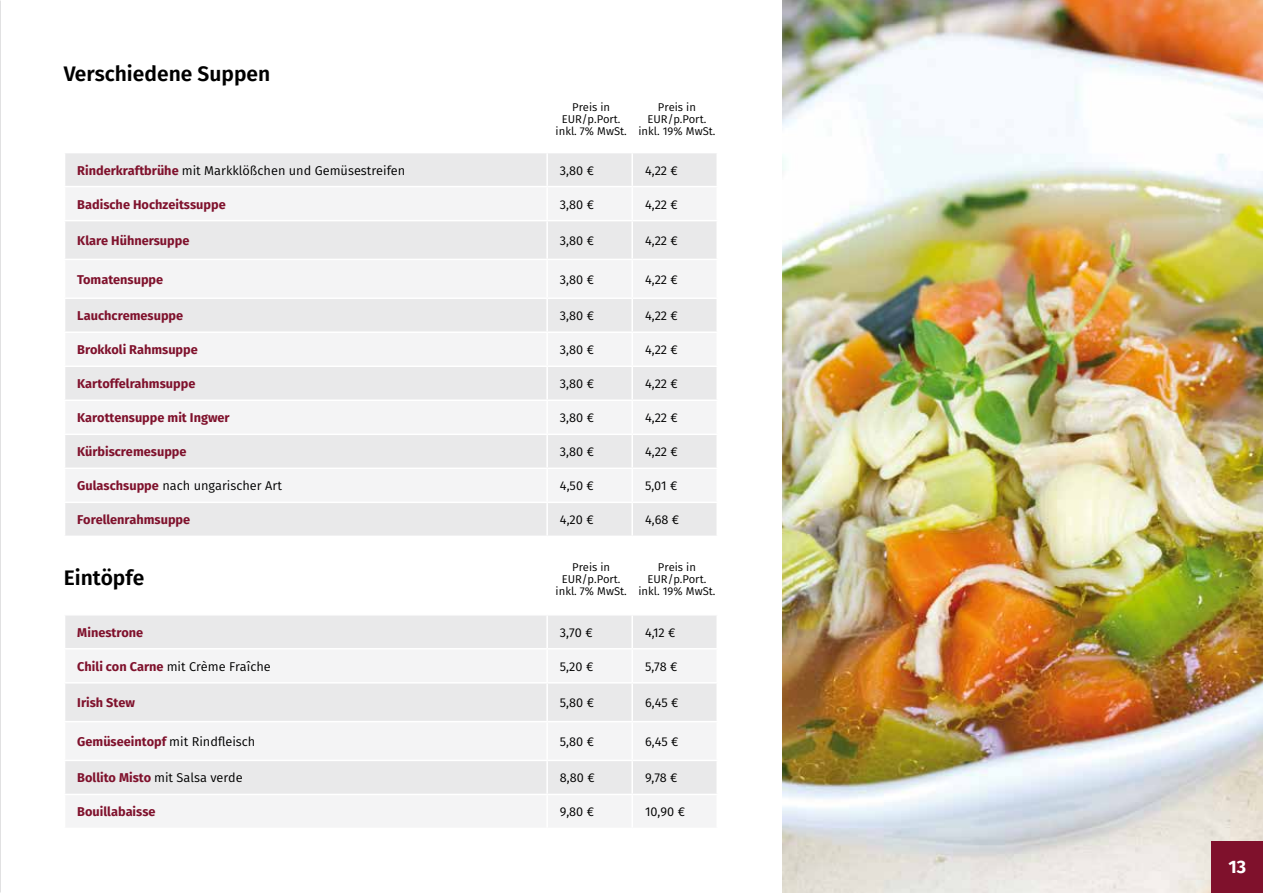
<style>
.page{position:relative;width:1263px;height:893px;background:#fff}
.page>*{position:absolute;margin:0;border:0;box-sizing:border-box;transform-origin:0 0}
.t1{font:600 21px "Fira Sans";color:#000}
.t2{font:700 18px "Fira Sans";color:#fff}
.t3{font:12.75px "Fira Sans";color:#000}
.t4{font:700 12.75px "Fira Sans";color:#7f112c}
.t5{font:11.25px/12px "Fira Sans";color:#000;text-align:center}
.s1{font-weight:700;color:#7f112c}
</style>
<div class="page">
<img style="left:0;top:0;width:1px;height:893px">
<img style="left:782px;top:0;width:481px;height:893px">
<div style="left:1212px;top:842px;width:51px;height:51px;background:#7f112c"></div>
<div style="left:65px;top:153px;width:651px;height:383px;background:#e9e9ea"></div>
<svg style="left:65px;top:187px;width:651px;height:315px;fill:#f4f4f5"></svg>
<hr style="left:631px;top:153px;width:2px;height:33px;background:#fff">
<hr style="left:631px;top:187px;width:2px;height:33px;background:#fff">
<hr style="left:631px;top:221px;width:2px;height:38px;background:#fff">
<hr style="left:631px;top:260px;width:2px;height:37px;background:#fff">
<hr style="left:631px;top:299px;width:2px;height:32px;background:#fff">
<hr style="left:631px;top:333px;width:2px;height:32px;background:#fff">
<hr style="left:631px;top:367px;width:2px;height:32px;background:#fff">
<hr style="left:631px;top:401px;width:2px;height:33px;background:#fff">
<hr style="left:631px;top:435px;width:2px;height:33px;background:#fff">
<hr style="left:631px;top:469px;width:2px;height:33px;background:#fff">
<hr style="left:631px;top:503px;width:2px;height:33px;background:#fff">
<hr style="left:546px;top:153px;width:2px;height:33px;background:#fff">
<hr style="left:546px;top:187px;width:2px;height:33px;background:#fff">
<hr style="left:546px;top:221px;width:2px;height:38px;background:#fff">
<hr style="left:546px;top:260px;width:2px;height:37px;background:#fff">
<hr style="left:546px;top:299px;width:2px;height:32px;background:#fff">
<hr style="left:546px;top:333px;width:2px;height:32px;background:#fff">
<hr style="left:546px;top:367px;width:2px;height:32px;background:#fff">
<hr style="left:546px;top:401px;width:2px;height:33px;background:#fff">
<hr style="left:546px;top:435px;width:2px;height:33px;background:#fff">
<hr style="left:546px;top:469px;width:2px;height:33px;background:#fff">
<hr style="left:546px;top:503px;width:2px;height:33px;background:#fff">
<hr style="left:64px;top:186px;width:483px;height:1px;background:#fff">
<hr style="left:547px;top:468px;width:85px;height:1px;background:#fff">
<hr style="left:632px;top:468px;width:86px;height:1px;background:#fff">
<hr style="left:64px;top:220px;width:483px;height:1px;background:#fff">
<hr style="left:64px;top:259px;width:483px;height:1px;background:#fff">
<hr style="left:64px;top:297px;width:483px;height:2px;background:#fff">
<hr style="left:64px;top:331px;width:483px;height:2px;background:#fff">
<hr style="left:64px;top:365px;width:483px;height:2px;background:#fff">
<hr style="left:64px;top:399px;width:483px;height:2px;background:#fff">
<hr style="left:64px;top:434px;width:483px;height:1px;background:#fff">
<hr style="left:64px;top:468px;width:483px;height:1px;background:#fff">
<hr style="left:64px;top:502px;width:483px;height:1px;background:#fff">
<hr style="left:547px;top:502px;width:85px;height:1px;background:#fff">
<hr style="left:632px;top:502px;width:86px;height:1px;background:#fff">
<hr style="left:547px;top:434px;width:85px;height:1px;background:#fff">
<hr style="left:632px;top:434px;width:86px;height:1px;background:#fff">
<hr style="left:547px;top:331px;width:85px;height:2px;background:#fff">
<hr style="left:632px;top:331px;width:86px;height:2px;background:#fff">
<hr style="left:547px;top:365px;width:85px;height:2px;background:#fff">
<hr style="left:632px;top:365px;width:86px;height:2px;background:#fff">
<hr style="left:547px;top:399px;width:85px;height:2px;background:#fff">
<hr style="left:632px;top:399px;width:86px;height:2px;background:#fff">
<hr style="left:547px;top:297px;width:85px;height:2px;background:#fff">
<hr style="left:632px;top:297px;width:86px;height:2px;background:#fff">
<hr style="left:547px;top:259px;width:85px;height:1px;background:#fff">
<hr style="left:632px;top:259px;width:86px;height:1px;background:#fff">
<hr style="left:547px;top:220px;width:85px;height:1px;background:#fff">
<hr style="left:632px;top:220px;width:86px;height:1px;background:#fff">
<hr style="left:547px;top:186px;width:85px;height:1px;background:#fff">
<hr style="left:632px;top:186px;width:86px;height:1px;background:#fff">
<div style="left:65px;top:615px;width:651px;height:33px;background:#e9e9ea"></div>
<svg style="left:65px;top:650px;width:651px;height:177px;fill:#f4f4f5"></svg>
<hr style="left:631px;top:615px;width:2px;height:33px;background:#fff">
<hr style="left:631px;top:649px;width:2px;height:33px;background:#fff">
<hr style="left:631px;top:684px;width:2px;height:37px;background:#fff">
<hr style="left:631px;top:722px;width:2px;height:38px;background:#fff">
<hr style="left:631px;top:761px;width:2px;height:33px;background:#fff">
<hr style="left:631px;top:795px;width:2px;height:33px;background:#fff">
<hr style="left:546px;top:615px;width:2px;height:33px;background:#fff">
<hr style="left:546px;top:649px;width:2px;height:33px;background:#fff">
<hr style="left:546px;top:684px;width:2px;height:37px;background:#fff">
<hr style="left:546px;top:722px;width:2px;height:38px;background:#fff">
<hr style="left:546px;top:761px;width:2px;height:33px;background:#fff">
<hr style="left:546px;top:795px;width:2px;height:33px;background:#fff">
<hr style="left:64px;top:682px;width:483px;height:2px;background:#fff">
<hr style="left:64px;top:721px;width:483px;height:1px;background:#fff">
<hr style="left:64px;top:760px;width:483px;height:1px;background:#fff">
<hr style="left:64px;top:794px;width:483px;height:1px;background:#fff">
<hr style="left:547px;top:682px;width:85px;height:2px;background:#fff">
<hr style="left:632px;top:682px;width:86px;height:2px;background:#fff">
<hr style="left:547px;top:721px;width:85px;height:1px;background:#fff">
<hr style="left:632px;top:721px;width:86px;height:1px;background:#fff">
<hr style="left:547px;top:760px;width:85px;height:1px;background:#fff">
<hr style="left:632px;top:760px;width:86px;height:1px;background:#fff">
<hr style="left:547px;top:794px;width:85px;height:1px;background:#fff">
<hr style="left:632px;top:794px;width:86px;height:1px;background:#fff">
<h1 class="t1" style="left:64px;top:56px;width:208px">Verschiedene Suppen</h1>
<p class="t5" style="left:556px;top:101px;width:73px">Preis in<br>EUR/p.Port. inkl. 7% MwSt.</p>
<p class="t5" style="left:638px;top:101px;width:78px">Preis in<br>EUR/p.Port. inkl. 19% MwSt.</p>
<p class="t3" style="left:77px;top:161px;width:329px"><span class="s1">Rinderkraftbrühe</span> mit Markklößchen und Gemüsestreifen</p>
<p class="t3" style="left:560px;top:161px;width:36px">3,80 €</p>
<p class="t3" style="left:645px;top:161px;width:34px">4,22 €</p>
<p class="t4" style="left:77px;top:193px;width:150px">Badische Hochzeitssuppe</p>
<p class="t3" style="left:560px;top:195px;width:36px">3,80 €</p>
<p class="t3" style="left:645px;top:195px;width:34px">4,22 €</p>
<p class="t4" style="left:77px;top:230px;width:114px">Klare Hühnersuppe</p>
<p class="t3" style="left:560px;top:231px;width:36px">3,80 €</p>
<p class="t3" style="left:645px;top:231px;width:34px">4,22 €</p>
<p class="t4" style="left:77px;top:269px;width:88px">Tomatensuppe</p>
<p class="t3" style="left:560px;top:270px;width:36px">3,80 €</p>
<p class="t3" style="left:645px;top:270px;width:34px">4,22 €</p>
<p class="t4" style="left:77px;top:305px;width:108px">Lauchcremesuppe</p>
<p class="t3" style="left:560px;top:306px;width:36px">3,80 €</p>
<p class="t3" style="left:645px;top:306px;width:34px">4,22 €</p>
<p class="t4" style="left:77px;top:339px;width:122px">Brokkoli Rahmsuppe</p>
<p class="t3" style="left:560px;top:340px;width:36px">3,80 €</p>
<p class="t3" style="left:645px;top:340px;width:34px">4,22 €</p>
<p class="t4" style="left:77px;top:373px;width:120px">Kartoffelrahmsuppe</p>
<p class="t3" style="left:560px;top:374px;width:36px">3,80 €</p>
<p class="t3" style="left:645px;top:374px;width:34px">4,22 €</p>
<p class="t4" style="left:77px;top:407px;width:154px">Karottensuppe mit Ingwer</p>
<p class="t3" style="left:560px;top:408px;width:36px">3,80 €</p>
<p class="t3" style="left:645px;top:408px;width:34px">4,22 €</p>
<p class="t4" style="left:77px;top:441px;width:111px">Kürbiscremesuppe</p>
<p class="t3" style="left:560px;top:442px;width:36px">3,80 €</p>
<p class="t3" style="left:645px;top:442px;width:34px">4,22 €</p>
<p class="t3" style="left:77px;top:476px;width:206px"><span class="s1">Gulaschsuppe</span> nach ungarischer Art</p>
<p class="t3" style="left:560px;top:476px;width:35px">4,50 €</p>
<p class="t3" style="left:645px;top:476px;width:34px">5,01 €</p>
<p class="t4" style="left:77px;top:509px;width:115px">Forellenrahmsuppe</p>
<p class="t3" style="left:560px;top:510px;width:35px">4,20 €</p>
<p class="t3" style="left:645px;top:510px;width:36px">4,68 €</p>
<p class="t5" style="left:556px;top:561px;width:73px">Preis in<br>EUR/p.Port. inkl. 7% MwSt.</p>
<p class="t5" style="left:638px;top:561px;width:78px">Preis in<br>EUR/p.Port. inkl. 19% MwSt.</p>
<h1 class="t1" style="left:64px;top:560px;width:82px">Eintöpfe</h1>
<p class="t4" style="left:77px;top:622px;width:68px">Minestrone</p>
<p class="t3" style="left:560px;top:623px;width:34px">3,70 €</p>
<p class="t3" style="left:645px;top:623px;width:32px">4,12 €</p>
<p class="t3" style="left:77px;top:657px;width:195px"><span class="s1">Chili con Carne</span> mit Crème Fraîche</p>
<p class="t3" style="left:560px;top:657px;width:35px">5,20 €</p>
<p class="t3" style="left:645px;top:657px;width:34px">5,78 €</p>
<p class="t4" style="left:77px;top:692px;width:59px">Irish Stew</p>
<p class="t3" style="left:560px;top:693px;width:36px">5,80 €</p>
<p class="t3" style="left:645px;top:693px;width:35px">6,45 €</p>
<p class="t3" style="left:77px;top:732px;width:180px"><span class="s1">Gemüseeintopf</span> mit Rindfleisch</p>
<p class="t3" style="left:560px;top:732px;width:36px">5,80 €</p>
<p class="t3" style="left:645px;top:732px;width:35px">6,45 €</p>
<p class="t3" style="left:77px;top:768px;width:167px"><span class="s1">Bollito Misto</span> mit Salsa verde</p>
<p class="t3" style="left:560px;top:768px;width:36px">8,80 €</p>
<p class="t3" style="left:645px;top:768px;width:34px">9,78 €</p>
<p class="t4" style="left:77px;top:801px;width:80px">Bouillabaisse</p>
<p class="t3" style="left:560px;top:802px;width:36px">9,80 €</p>
<p class="t3" style="left:645px;top:802px;width:42px">10,90 €</p>
<h2 class="t2" style="left:1228px;top:852px;width:19px">13</h2>
</div>
